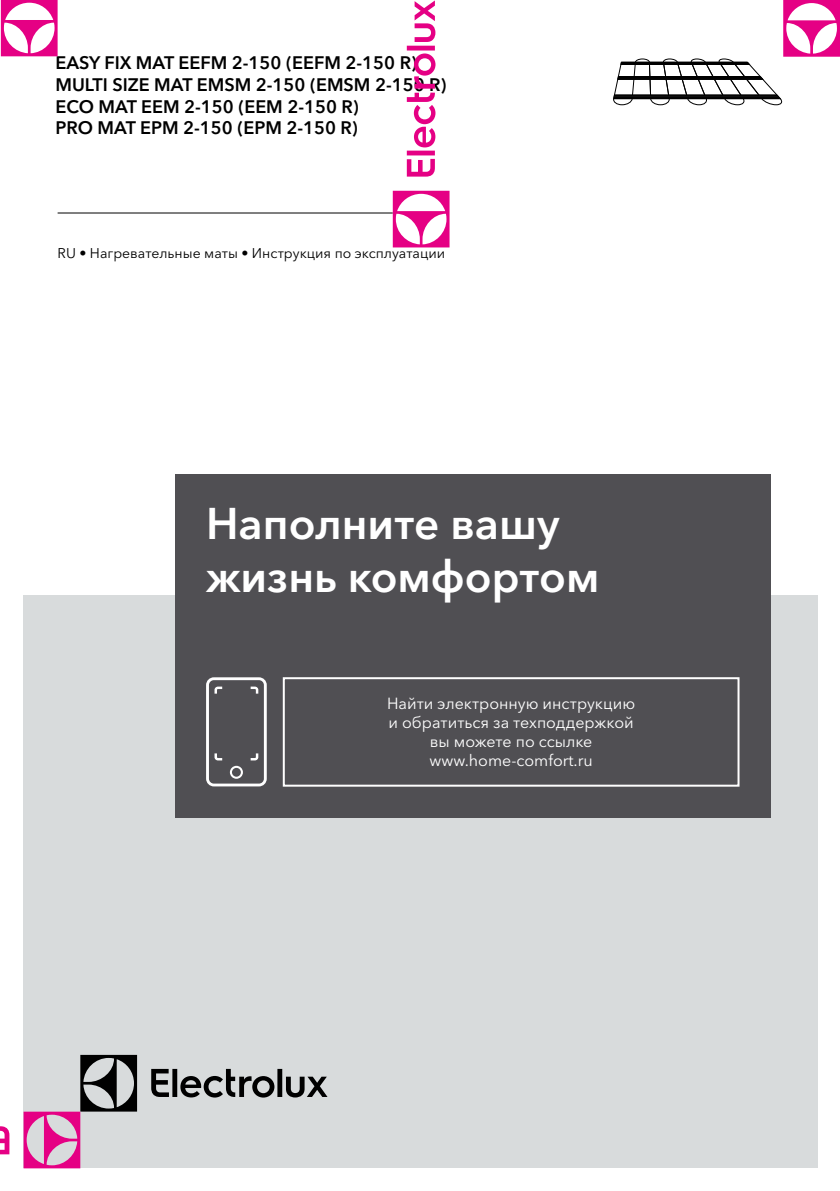
<style>
.page{position:relative;width:840px;height:1191px;background:#fff}
.page>*{position:absolute;margin:0;border:0;box-sizing:border-box;transform-origin:0 0}
.t1{font:600 44px/52.8px "Avenir Next Cyr";color:#fff}
.t2{font:600 18px/21.6px "Avenir Next Cyr";color:#000}
.t3{font:16px/19.2px "Avenir Next Cyr";color:#fff;text-align:center}
.t4{font:14px "Avenir Next Cyr";color:#000}
</style>
<div class="page">
<div style="left:23px;top:595px;width:794px;height:573px;background:#d8dbdc"></div>
<div style="left:175px;top:474px;width:595px;height:343px;background:#504f53"></div>
<div style="left:282px;top:677px;width:457px;height:109px;border:2px solid #fff"></div>
<svg style="left:206px;top:677px;width:60px;height:109px"></svg>
<hr style="left:58px;top:212px;width:334px;height:1px;background:#000">
<svg style="left:1px;top:0;width:57px;height:56px"></svg>
<svg style="left:613px;top:0;width:226px;height:105px"></svg>
<svg style="left:392px;top:0;width:57px;height:247px"></svg>
<svg style="left:0;top:1054px;width:327px;height:114px"></svg>
<p class="t2" style="left:55px;top:52px;width:392px">EASY FIX MAT EEFM 2-150 (EEFM 2-150 R)<br>MULTI SIZE MAT EMSM 2-150 (EMSM 2-150 R)<br>ECO MAT EEM 2-150 (EEM 2-150 R)<br>PRO MAT EPM 2-150 (EPM 2-150 R)</p>
<p class="t4" style="left:58px;top:245px;width:389px">RU • Нагревательные маты • Инструкция по эксплуатации</p>
<h1 class="t1" style="left:206px;top:497px;width:394px">Наполните вашу жизнь комфортом</h1>
<p class="t3" style="left:387px;top:693px;width:249px">Найти электронную инструкцию и обратиться за техподдержкой вы можете по ссылке www.home-comfort.ru</p>
</div>
